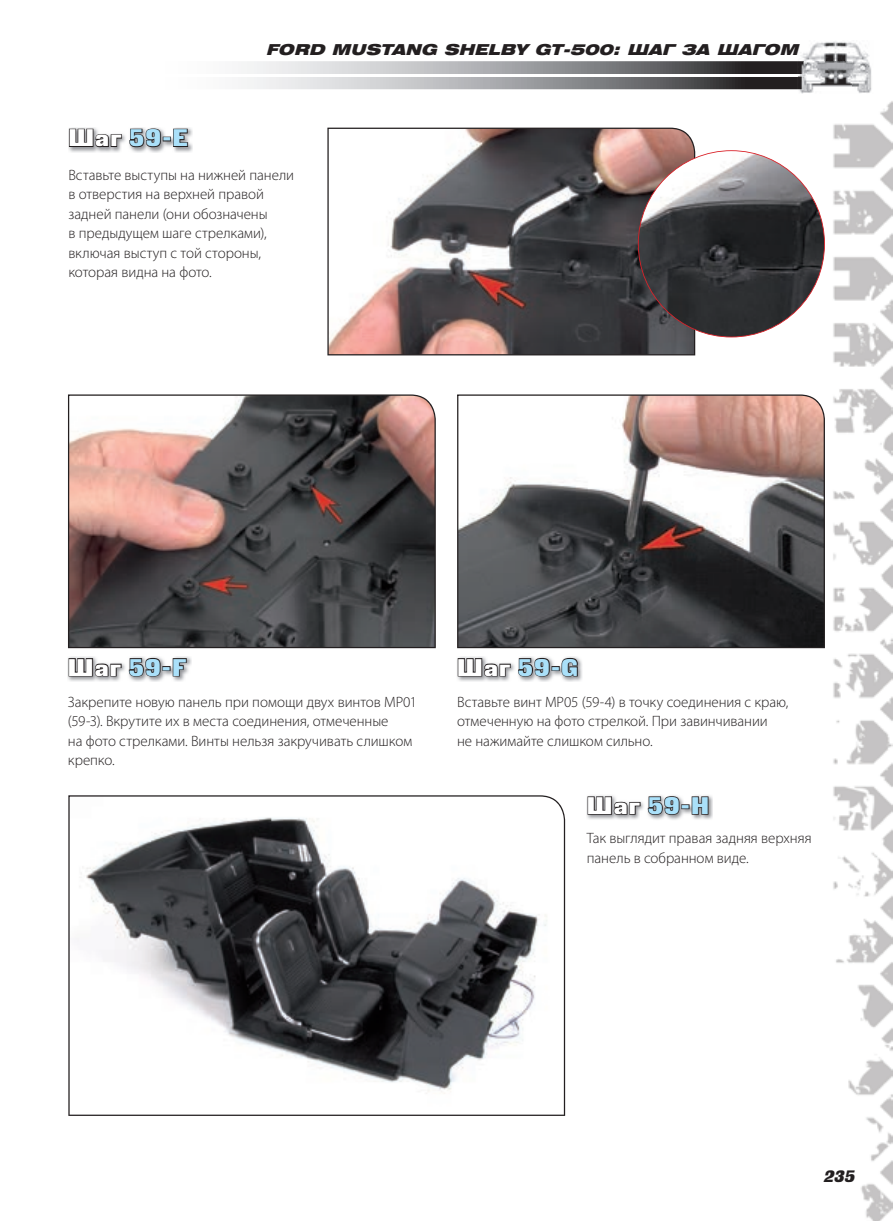
<style>
.page{position:relative;width:893px;height:1221px;background:#fff}
.page>*{position:absolute;margin:0;border:0;box-sizing:border-box;transform-origin:0 0}
.t1{font:24px "Black Grotesk C";letter-spacing:.05em;color:#aae0f9}
.t2{font:italic 16.5px "Black Grotesk C";color:#231f20}
.t3{font:300 15px/19.5px "Myriad Pro";letter-spacing:-.005em;color:#231f20}
.t4{font:italic 15px "Helios Ext Black C";color:#231f20}
.s1{color:#fff}
</style>
<div class="page">
<img style="left:833px;top:101px;width:60px;height:1119px">
<img style="left:798px;top:41px;width:74px;height:53px">
<img style="left:807px;top:61px;width:44px;height:30px">
<svg style="left:241px;top:61px;width:566px;height:28px"></svg>
<img style="left:68px;top:127px;width:125px;height:25px">
<svg style="left:68px;top:128px;width:55px;height:20px"></svg>
<svg style="left:129px;top:127px;width:60px;height:21px"></svg>
<img style="left:587px;top:795px;width:126px;height:25px">
<svg style="left:587px;top:795px;width:54px;height:21px"></svg>
<svg style="left:647px;top:795px;width:34px;height:21px"></svg>
<div style="left:681px;top:804px;width:8px;height:5px;border:2px solid #231f20"></div>
<svg style="left:691px;top:795px;width:18px;height:20px"></svg>
<img style="left:68px;top:656px;width:124px;height:25px">
<svg style="left:68px;top:657px;width:54px;height:20px"></svg>
<svg style="left:128px;top:656px;width:34px;height:22px"></svg>
<div style="left:162px;top:666px;width:9px;height:5px;border:2px solid #231f20"></div>
<svg style="left:172px;top:657px;width:16px;height:20px"></svg>
<img style="left:457px;top:656px;width:125px;height:25px">
<svg style="left:457px;top:657px;width:54px;height:20px"></svg>
<svg style="left:517px;top:656px;width:34px;height:22px"></svg>
<div style="left:551px;top:666px;width:9px;height:5px;border:2px solid #231f20"></div>
<svg style="left:561px;top:657px;width:18px;height:21px"></svg>
<svg style="left:327px;top:128px;width:368px;height:227px"></svg>
<svg style="left:68px;top:795px;width:497px;height:320px"></svg>
<svg style="left:68px;top:394px;width:368px;height:254px;background:#685c5b"></svg>
<svg style="left:457px;top:394px;width:368px;height:254px"></svg>
<svg style="left:638px;top:150px;width:187px;height:187px"></svg>
<h1 class="t1" style="left:68px;top:124px;width:121px"><span class="s1">Шаг</span> 59-E</h1>
<p class="t4" style="left:266px;top:40px;width:538px">FORD MUSTANG SHELBY GT-500: ШАГ ЗА ШАГОМ</p>
<p class="t3" style="left:68px;top:165px;width:227px">Вставьте выступы на нижней панели в отверстия на верхней правой задней панели (они обозначены<br>в предыдущем шаге стрелками), включая выступ с той стороны, которая видна на фото.</p>
<h1 class="t1" style="left:68px;top:653px;width:120px"><span class="s1">Шаг</span> 59-F</h1>
<p class="t3" style="left:68px;top:691px;width:351px">Закрепите новую панель при помощи двух винтов MP01 (59-3). Вкрутите их в места соединения, отмеченные<br>на фото стрелками. Винты нельзя закручивать слишком крепко.</p>
<h1 class="t1" style="left:457px;top:653px;width:123px"><span class="s1">Шаг</span> 59-G</h1>
<p class="t3" style="left:457px;top:691px;width:333px">Вставьте винт MP05 (59-4) в точку соединения с краю, отмеченную на фото стрелкой. При завинчивании<br>не нажимайте слишком сильно.</p>
<h1 class="t1" style="left:587px;top:791px;width:124px"><span class="s1">Шаг</span> 59-H</h1>
<p class="t3" style="left:587px;top:828px;width:226px">Так выглядит правая задняя верхняя панель в собранном виде.</p>
<p class="t2" style="left:824px;top:1166px;width:32px">235</p>
</div>
